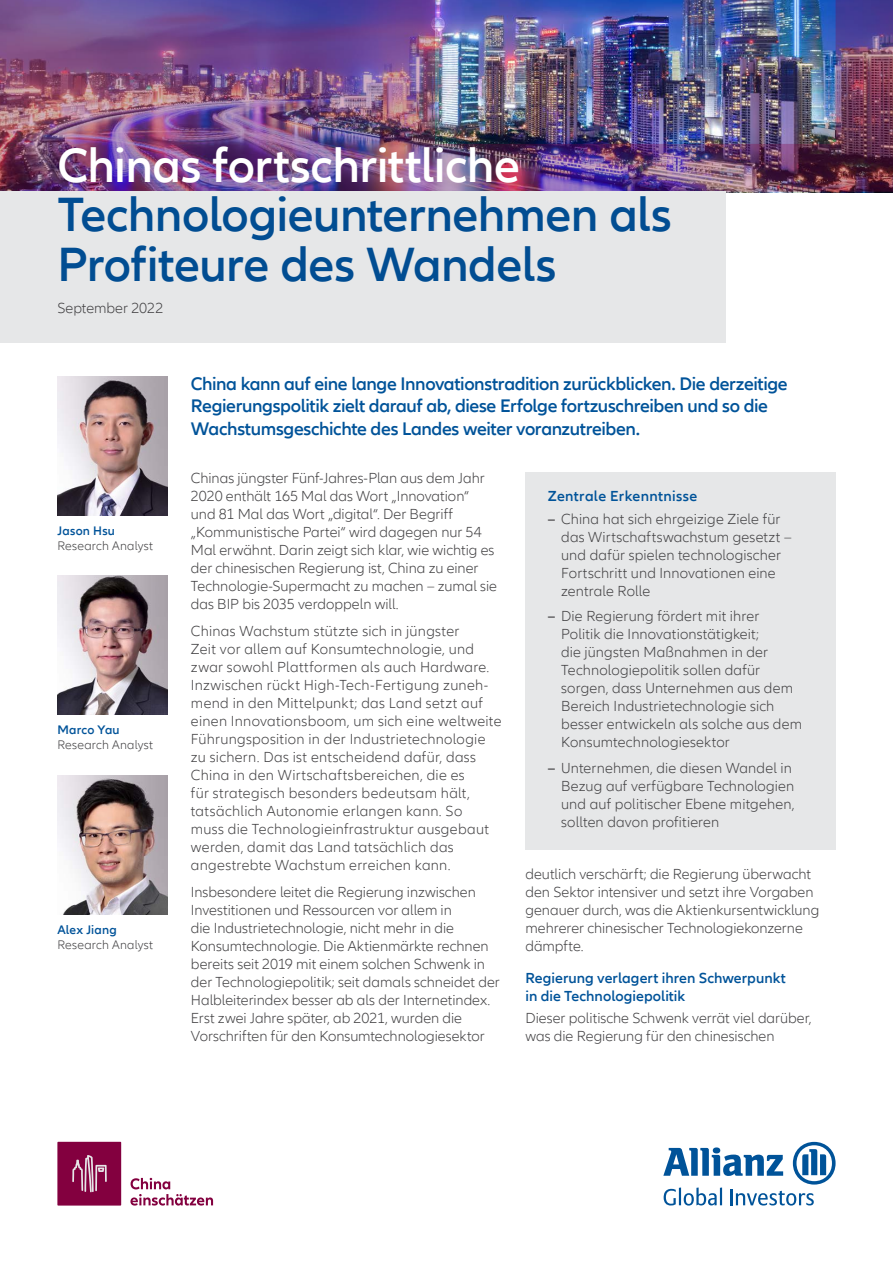
<style>
.page{position:relative;width:893px;height:1263px;background:#fff}
.page>*{position:absolute;margin:0;border:0;box-sizing:border-box;transform-origin:0 0}
.t1{font:600 49.5px/49.5px "Allianz Neo";letter-spacing:-.01em;color:#014d92}
.t2{font:600 49.5px "Allianz Neo";letter-spacing:-.01em;color:#fff}
.t3{font:600 18.75px/22.5px "Allianz Neo";letter-spacing:-.02em;color:#005399}
.t4{font:300 15px/18px "Allianz Neo";letter-spacing:.005em;color:#414042}
.t5{font:600 15px/18px "Allianz Neo";letter-spacing:.005em;color:#005399}
.t6{font:600 15px "Allianz Neo";letter-spacing:.025em;color:#005399}
.t7{font:300 12.75px "Allianz Neo";letter-spacing:.02em;color:#414042}
.t8{font:600 12.75px "Allianz Neo";letter-spacing:.02em;color:#005399}
.s1{font-weight:600}
</style>
<div class="page">
<svg style="left:57px;top:1142px;width:64px;height:63px;background:#8d1850"></svg>
<svg style="left:130px;top:1178px;width:83px;height:27px"></svg>
<svg style="left:663px;top:1142px;width:173px;height:63px"></svg>
<img style="left:57px;top:376px;width:111px;height:140px">
<img style="left:57px;top:575px;width:111px;height:140px">
<img style="left:57px;top:775px;width:111px;height:140px">
<img style="left:0;top:0;width:893px;height:192px">
<div style="left:525px;top:472px;width:311px;height:377px;background:#e6e7e8"></div>
<div style="left:0;top:191px;width:725px;height:152px;background:#e6e7e8"></div>
<h1 class="t2" style="left:57px;top:137px;width:464px">Chinas fortschrittliche</h1>
<h1 class="t1" style="left:57px;top:191px;width:616px">Technologieunternehmen als<br>Profiteure des Wandels</h1>
<p class="t4" style="left:57px;top:299px;width:108px">September 2022</p>
<p class="t8" style="left:57px;top:523px;width:59px">Jason Hsu</p>
<p class="t7" style="left:57px;top:538px;width:97px">Research Analyst</p>
<p class="t8" style="left:57px;top:722px;width:64px">Marco Yau</p>
<p class="t7" style="left:57px;top:737px;width:97px">Research Analyst</p>
<p class="t8" style="left:57px;top:922px;width:61px">Alex Jiang</p>
<p class="t7" style="left:57px;top:937px;width:97px">Research Analyst</p>
<p class="t3" style="left:191px;top:373px;width:598px">China kann auf eine lange Innovationstradition zurückblicken. Die derzeitige<br>Regierungspolitik zielt darauf ab, diese Erfolge fortzuschreiben und so die<br>Wachstumsgeschichte des Landes weiter voranzutreiben.</p>
<p class="t4" style="left:191px;top:469px;width:308px">Chinas jüngster Fünf-Jahres-Plan aus dem Jahr 2020 enthält 165 Mal das Wort „Innovation“ und 81 Mal das Wort „digital“. Der Begriff „Kommunistische Partei“ wird dagegen nur 54<br>Mal erwähnt. Darin zeigt sich klar, wie wichtig es der chinesischen Regierung ist, China zu einer Technologie-Supermacht zu machen – zumal sie das BIP bis 2035 verdoppeln will.</p>
<p class="t4" style="left:191px;top:622px;width:312px">Chinas Wachstum stützte sich in jüngster<br>Zeit vor allem auf Konsumtechnologie, und zwar sowohl Plattformen als auch Hardware.<br>Inzwischen rückt High-Tech-Fertigung zuneh&shy;mend in den Mittelpunkt; das Land setzt auf einen Innovationsboom, um sich eine weltweite Führungsposition in der Industrietechnologie zu sichern. Das ist entscheidend dafür, dass China in den Wirtschaftsbereichen, die es<br>für strategisch besonders bedeutsam hält, tatsächlich Autonomie erlangen kann. So<br>muss die Technologieinfrastruktur ausgebaut werden, damit das Land tatsächlich das angestrebte Wachstum erreichen kann.</p>
<p class="t4" style="left:191px;top:883px;width:310px">Insbesondere leitet die Regierung inzwischen Investitionen und Ressourcen vor allem in<br>die Industrietechnologie, nicht mehr in die Konsumtechnologie. Die Aktienmärkte rechnen bereits seit 2019 mit einem solchen Schwenk in der Technologiepolitik; seit damals schneidet der Halbleiterindex besser ab als der Internetindex.<br>Erst zwei Jahre später, ab 2021, wurden die Vorschriften für den Konsumtechnologiesektor</p>
<p class="t6" style="left:548px;top:487px;width:151px">Zentrale Erkenntnisse</p>
<p class="t4" style="left:561px;top:510px;width:232px;text-indent:-14px"><span class="s1">–</span> China hat sich ehrgeizige Ziele für das Wirtschaftswachstum gesetzt – und dafür spielen technologischer<br>Fortschritt und Innovationen eine zentrale Rolle</p>
<p class="t4" style="left:561px;top:607px;width:242px;text-indent:-14px"><span class="s1">–</span> Die Regierung fördert mit ihrer Politik die Innovationstätigkeit;<br>die jüngsten Maßnahmen in der Technologiepolitik sollen dafür sorgen, dass Unternehmen aus dem Bereich Industrietechnologie sich besser entwickeln als solche aus dem Konsumtechnologiesektor</p>
<p class="t4" style="left:561px;top:759px;width:235px;text-indent:-14px"><span class="s1">–</span> Unternehmen, die diesen Wandel in Bezug auf verfügbare Technologien und auf politischer Ebene mitgehen, sollten davon profitieren</p>
<p class="t4" style="left:525px;top:865px;width:295px">deutlich verschärft; die Regierung überwacht den Sektor intensiver und setzt ihre Vorgaben genauer durch, was die Aktienkursentwicklung mehrerer chinesischer Technologiekonzerne dämpfte.</p>
<p class="t5" style="left:525px;top:969px;width:262px">Regierung verlagert ihren Schwerpunkt in die Technologiepolitik</p>
<p class="t4" style="left:525px;top:1009px;width:288px">Dieser politische Schwenk verrät viel darüber, was die Regierung für den chinesischen</p>
</div>
